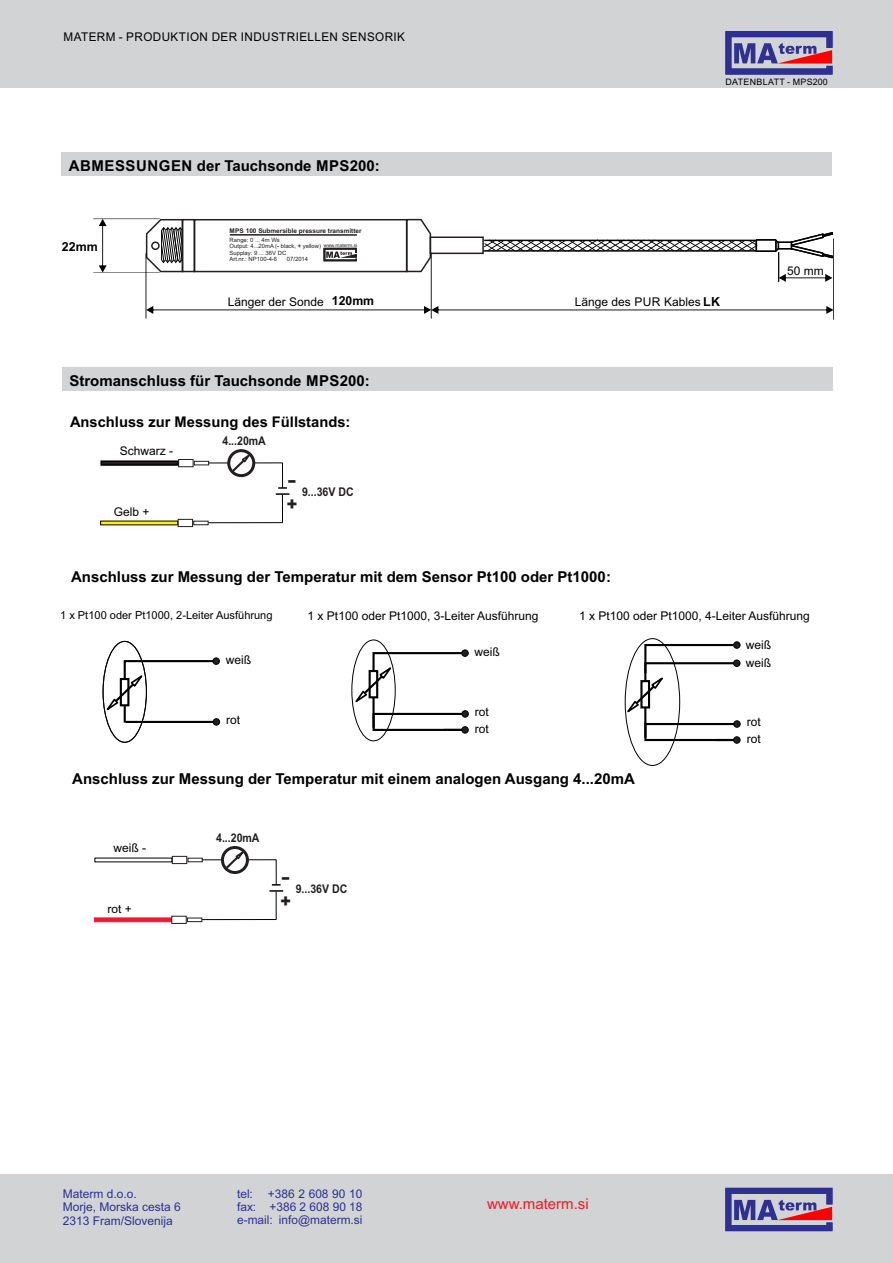
<style>
.page{position:relative;width:893px;height:1263px;background:#fff}
.page>*{position:absolute;margin:0;border:0;box-sizing:border-box;transform-origin:0 0}
.t1{font:900 16.95px "Arial";color:#231f20}
.t2{font:900 16.95px "Arial";color:#231f20;scale:1.47 1}
.t3{font:700 15px "Arial";color:#000}
.t4{font:15px "Arial";color:#ed1c24}
.t5{font:700 14.7px "Arial";color:#000}
.t6{font:700 12.45px "Arial";color:#000}
.t7{font:12.15px "Arial";color:#000}
.t8{font:12px/17.1px "Arial";color:#000}
.t9{font:12px/13.4px "Arial";color:#2e3092;text-align:justify}
.t10{font:12px "Arial";letter-spacing:.035em;color:#000}
.t11{font:700 12px "Arial Narrow";color:#231f20;scale:1.07 1}
.t12{font:11.7px "Arial";color:#000}
.t13{font:11.1px "Arial";color:#000}
.t14{font:8.85px "Arial";letter-spacing:.035em;color:#000}
.t15{font:700 6.45px "Arial";color:#231f20}
.t16{font:5.85px/6.4px "Arial";color:#231f20}
.t17{font:4.95px "Arial";color:#231f20}
.s1{font-weight:700}
.s2{font-weight:700;font-size:12.45px}
</style>
<div class="page">
<div style="left:0;top:1174px;width:893px;height:89px;background:#d1d3d4"></div>
<svg style="left:726px;top:1188px;width:106px;height:43px"></svg>
<div style="left:0;top:0;width:893px;height:88px;background:#d1d3d4"></div>
<svg style="left:726px;top:31px;width:106px;height:43px"></svg>
<div style="left:62px;top:367px;width:770px;height:24px;background:#d1d3d4"></div>
<hr style="left:208px;top:462px;width:75px;height:1px;background:#000">
<svg style="left:227px;top:449px;width:28px;height:28px"></svg>
<svg style="left:230px;top:453px;width:21px;height:21px"></svg>
<svg style="left:276px;top:462px;width:13px;height:60px"></svg>
<hr style="left:208px;top:522px;width:75px;height:1px;background:#000">
<svg style="left:100px;top:460px;width:78px;height:6px"></svg>
<div style="left:178px;top:459px;width:16px;height:8px;border:1px solid #231f20"></div>
<div style="left:194px;top:461px;width:15px;height:4px;border:1px solid #231f20"></div>
<svg style="left:100px;top:520px;width:78px;height:6px"></svg>
<div style="left:178px;top:519px;width:15px;height:8px;border:1px solid #231f20"></div>
<hr style="left:202px;top:859px;width:74px;height:1px;background:#000">
<svg style="left:221px;top:846px;width:28px;height:28px"></svg>
<svg style="left:224px;top:850px;width:21px;height:21px"></svg>
<svg style="left:269px;top:859px;width:14px;height:61px"></svg>
<hr style="left:202px;top:919px;width:74px;height:1px;background:#000">
<svg style="left:94px;top:857px;width:78px;height:6px"></svg>
<div style="left:172px;top:856px;width:15px;height:8px;border:1px solid #231f20"></div>
<svg style="left:93px;top:917px;width:78px;height:5px"></svg>
<div style="left:171px;top:916px;width:16px;height:8px;border:1px solid #231f20"></div>
<div style="left:187px;top:917px;width:15px;height:5px;border:1px solid #231f20"></div>
<svg style="left:105px;top:659px;width:116px;height:66px"></svg>
<hr style="left:125px;top:721px;width:92px;height:2px;background:#000">
<svg style="left:213px;top:658px;width:7px;height:6px"></svg>
<div style="left:213px;top:718px;width:7px;height:7px;background:#231f20;border:1px solid #000;border-radius:50%"></div>
<svg style="left:354px;top:650px;width:115px;height:82px"></svg>
<div style="left:462px;top:710px;width:7px;height:7px;background:#231f20;border:1px solid #000;border-radius:50%"></div>
<svg style="left:462px;top:726px;width:6px;height:7px"></svg>
<div style="left:733px;top:737px;width:7px;height:6px;background:#161314;border:1px solid #000;border-radius:50%"></div>
<svg style="left:626px;top:643px;width:115px;height:99px"></svg>
<svg style="left:733px;top:642px;width:7px;height:6px"></svg>
<div style="left:103px;top:641px;width:44px;height:102px;border:1px solid #000;border-radius:50%"></div>
<div style="left:351px;top:639px;width:45px;height:102px;border:1px solid #000;border-radius:50%"></div>
<div style="left:625px;top:638px;width:55px;height:128px;border:1px solid #000;border-radius:50%"></div>
<div style="left:194px;top:219px;width:213px;height:53px;border:2px solid #231f20"></div>
<svg style="left:145px;top:218px;width:39px;height:55px"></svg>
<div style="left:182px;top:219px;width:13px;height:53px;border:2px solid #231f20"></div>
<svg style="left:405px;top:218px;width:27px;height:55px"></svg>
<hr style="left:230px;top:234px;width:127px;height:2px;background:#231f20">
<svg style="left:324px;top:248px;width:33px;height:13px"></svg>
<div style="left:430px;top:236px;width:54px;height:18px;border:2px solid #231f20"></div>
<hr style="left:778px;top:252px;width:1px;height:30px;background:#000">
<hr style="left:833px;top:239px;width:1px;height:80px;background:#000">
<svg style="left:779px;top:274px;width:53px;height:8px"></svg>
<svg style="left:483px;top:232px;width:351px;height:27px"></svg>
<svg style="left:147px;top:306px;width:686px;height:8px"></svg>
<hr style="left:431px;top:254px;width:1px;height:64px;background:#000">
<hr style="left:146px;top:254px;width:1px;height:64px;background:#000">
<div style="left:61px;top:152px;width:771px;height:24px;background:#d1d3d4"></div>
<svg style="left:99px;top:219px;width:8px;height:53px"></svg>
<hr style="left:94px;top:272px;width:65px;height:1px;background:#000">
<hr style="left:94px;top:218px;width:65px;height:1px;background:#000">
<p class="t10" style="left:64px;top:32px;width:343px">MATERM - PRODUKTION DER INDUSTRIELLEN SENSORIK</p>
<p class="t3" style="left:69px;top:160px;width:313px">ABMESSUNGEN der Tauchsonde MPS200:</p>
<p class="t6" style="left:62px;top:242px;width:37px">22mm</p>
<p class="t15" style="left:229px;top:228px;width:134px">MPS 100 Submersible pressure transmitter</p>
<p class="t16" style="left:229px;top:237px;width:93px">Range: 0 ... 4m Ws<br>Output: 4...20mA (<span class="s1">-</span> black, <span class="s1">+</span> yellow)<br>Supplay: 9 ... 36V DC<br>Art.nr.: NP100-4-6</p>
<p class="t17" style="left:324px;top:243px;width:35px">www.materm.si</p>
<p class="t16" style="left:287px;top:256px;width:23px">07/2014</p>
<p class="t8" style="left:228px;top:294px;width:148px">Länger der Sonde <span class="s2">120mm</span></p>
<p class="t3" style="left:69px;top:375px;width:302px">Stromanschluss für Tauchsonde MPS200:</p>
<p class="t5" style="left:70px;top:416px;width:282px">Anschluss zur Messung des Füllstands:</p>
<p class="t8" style="left:120px;top:443px;width:55px">Schwarz -</p>
<p class="t8" style="left:114px;top:504px;width:37px">Gelb +</p>
<p class="t11" style="left:222px;top:436px;width:42px">4...20mA</p>
<p class="t2" style="left:296px;top:489px;width:7px;rotate:-180deg">-</p>
<p class="t11" style="left:302px;top:487px;width:50px">9...36V DC</p>
<p class="t1" style="left:287px;top:498px;width:13px">+</p>
<p class="t14" style="left:725px;top:79px;width:104px">DATENBLATT - MPS200</p>
<p class="t8" style="left:575px;top:294px;width:147px">Länge des PUR Kables <span class="s2">LK</span></p>
<p class="t8" style="left:787px;top:263px;width:38px">50 mm</p>
<p class="t3" style="left:71px;top:571px;width:541px">Anschluss zur Messung der Temperatur mit dem Sensor Pt100 oder Pt1000:</p>
<p class="t13" style="left:60px;top:611px;width:214px">1 x Pt100 oder Pt1000, 2-Leiter Ausführung</p>
<p class="t8" style="left:226px;top:652px;width:27px">weiß</p>
<p class="t8" style="left:226px;top:712px;width:16px">rot</p>
<p class="t8" style="left:308px;top:608px;width:232px">1 x Pt100 oder Pt1000, 3-Leiter Ausführung</p>
<p class="t8" style="left:474px;top:644px;width:27px">weiß</p>
<p class="t8" style="left:475px;top:704px;width:16px">rot rot</p>
<p class="t8" style="left:579px;top:609px;width:232px">1 x Pt100 oder Pt1000, 4-Leiter Ausführung</p>
<p class="t8" style="left:746px;top:655px;width:27px">weiß</p>
<p class="t8" style="left:746px;top:637px;width:27px">weiß</p>
<p class="t7" style="left:747px;top:717px;width:16px">rot</p>
<p class="t8" style="left:747px;top:731px;width:16px">rot</p>
<p class="t3" style="left:72px;top:773px;width:564px">Anschluss zur Messung der Temperatur mit einem analogen Ausgang 4...20mA</p>
<p class="t8" style="left:113px;top:840px;width:34px">weiß -</p>
<p class="t12" style="left:108px;top:904px;width:26px">rot +</p>
<p class="t11" style="left:216px;top:833px;width:42px">4...20mA</p>
<p class="t2" style="left:290px;top:886px;width:7px;rotate:-180deg">-</p>
<p class="t11" style="left:296px;top:884px;width:50px">9...36V DC</p>
<p class="t1" style="left:280px;top:894px;width:13px">+</p>
<p class="t9" style="left:63px;top:1188px;width:120px;text-align:left">Materm d.o.o.<br>Morje, Morska cesta 6<br>2313 Fram/Slovenija</p>
<p class="t9" style="left:237px;top:1188px;width:127px">tel: +386 2 608 90 10 fax: +386 2 608 90 18 e-mail: info@materm.si</p>
<p class="t4" style="left:487px;top:1198px;width:103px">www.materm.si</p>
</div>
